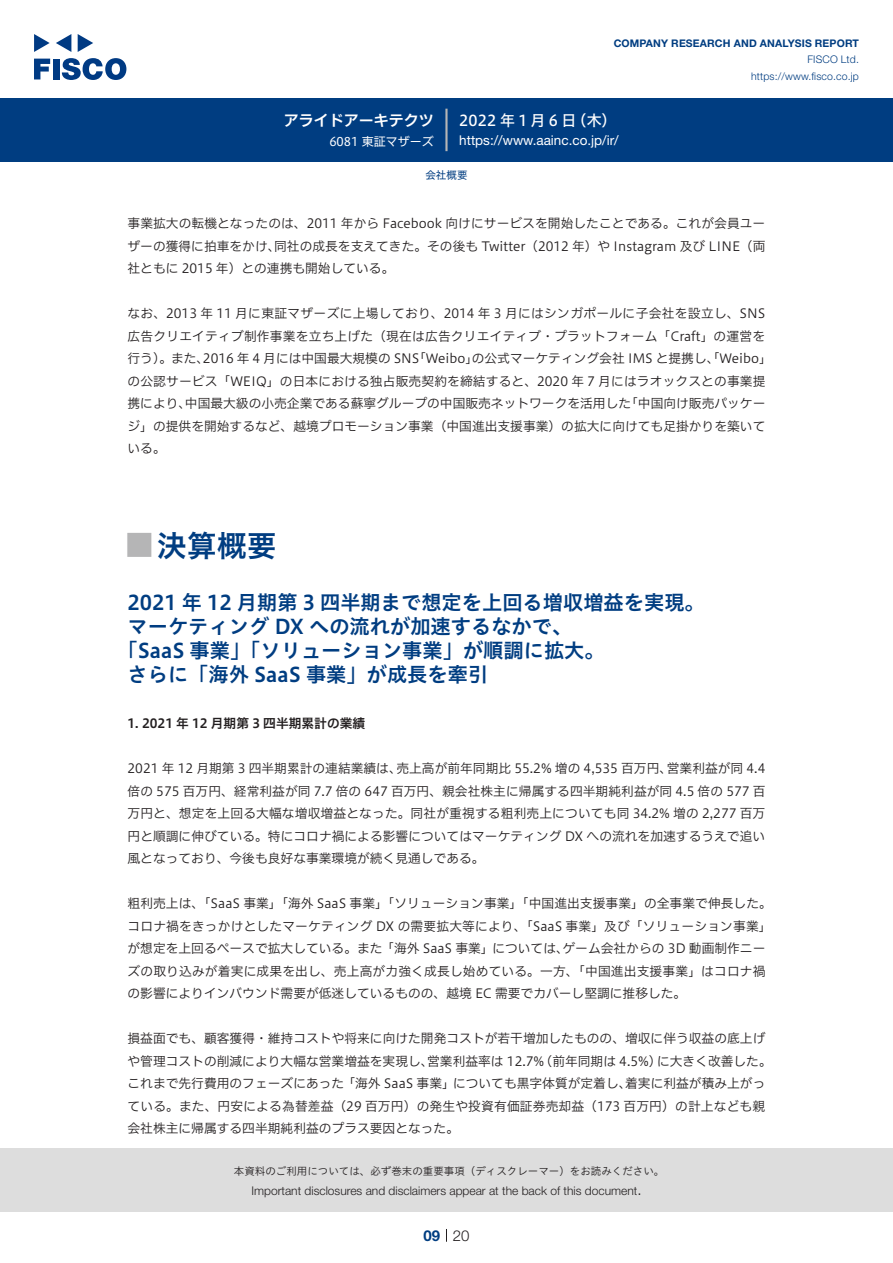
<style>
.page{position:relative;width:893px;height:1263px;background:#fff}
.page>*{position:absolute;margin:0;border:0;box-sizing:border-box;transform-origin:0 0}
.t1{font:30px "Hiragino UD Sans Std N W6";color:#003d81}
.t2{font:24px "Hiragino UD Sans Std W6";color:#b5b5b6}
.t3{font:20.25px "Hiragino UD Sans Std W6";color:#003d81}
.t4{font:15px "Hiragino UD Sans F Std N W5";letter-spacing:.21em;color:#fff}
.t5{font:15px "Hiragino UD Sans F Std N W6";color:#fff}
.t6{font:300 15px "Helvetica Neue LT Std";color:#231f20}
.t7{font:700 15px "Helvetica Neue LT Std";color:#003d81}
.t8{font:13.5px "Helvetica Neue LT Std";color:#fff}
.t9{font:12.75px/22.5px "Hiragino UD Sans F Std N W3";color:#231f20}
.t10{font:12.75px "Hiragino UD Sans F Std N W3";letter-spacing:.025em;color:#231f20}
.t11{font:12.75px "Hiragino UD Sans F Std N W6";color:#231f20}
.t12{font:300 12px "Helvetica Neue LT Std";color:#231f20}
.t13{font:12px "Hiragino UD Sans F Std N W4";color:#fff}
.t14{font:10.5px "Hiragino UD Sans Std W3";color:#231f20}
.t15{font:700 10.5px "Helvetica Neue LT Std";letter-spacing:.015em;color:#003d81}
.t16{font:300 10.5px/16.5px "Helvetica Neue LT Std";letter-spacing:.015em;color:#003d81;text-align:right}
.t17{font:10.5px "Hiragino UD Sans F Std N W4";color:#003d81}
</style>
<div class="page">
<div style="left:0;top:1148px;width:893px;height:64px;background:#ddd"></div>
<svg style="left:34px;top:59px;width:16px;height:20px"></svg>
<div style="left:53px;top:59px;width:6px;height:20px;background:#003a83"></div>
<svg style="left:62px;top:58px;width:64px;height:22px"></svg>
<svg style="left:34px;top:34px;width:16px;height:18px"></svg>
<svg style="left:78px;top:34px;width:15px;height:18px"></svg>
<svg style="left:56px;top:34px;width:15px;height:18px"></svg>
<div style="left:0;top:98px;width:893px;height:64px;background:#003d81"></div>
<hr style="left:445px;top:109px;width:3px;height:42px;background:#b5b5b6">
<svg style="left:446px;top:1229px;width:1px;height:13px"></svg>
<p class="t5" style="left:284px;top:109px;width:152px">アライドアーキテクツ</p>
<p class="t13" style="left:329px;top:132px;width:106px">6081 東証マザーズ</p>
<p class="t15" style="left:614px;top:37px;width:247px">COMPANY RESEARCH AND ANALYSIS REPORT</p>
<p class="t16" style="left:751px;top:51px;width:109px">FISCO Ltd. https://www.fisco.co j p.</p>
<p class="t4" style="left:459px;top:109px;width:119px">2022年1月6日</p>
<p class="t4" style="left:572px;top:109px;width:46px">（木(</p>
<p class="t8" style="left:459px;top:132px;width:161px">https://www.aainc. c o j p. /i r/</p>
<p class="t17" style="left:425px;top:167px;width:43px">会社概要</p>
<p class="t9" style="left:128px;top:211px;width:639px;text-align:right">事業拡大の転機となったのは、2011 年から Facebook 向けにサービスを開始したことである。これが会員ユー同社の成長を支えてきた。その後も Twitter（2012 年）や Instagram 及び LINE（両</p>
<p class="t9" style="left:128px;top:234px;width:268px">ザーの獲得に拍車をかけ、<br>社ともに 2015 年）との連携も開始している。</p>
<p class="t10" style="left:128px;top:304px;width:639px">なお、2013 年 11 月に東証マザーズに上場しており、2014 年 3 月にはシンガポールに子会社を設立し、SNS</p>
<p class="t9" style="left:128px;top:324px;width:639px">広告クリエイティブ制作事業を立ち上げた（現在は広告クリエイティブ・プラットフォーム「Craft」の運営を</p>
<p class="t9" style="left:472px;top:346px;width:301px">の公式マーケティング会社 IMS と提携し、「Weibo「</p>
<p class="t9" style="left:203px;top:346px;width:218px">2016 年 4 月には中国最大規模の SNS</p>
<p class="t9" style="left:128px;top:346px;width:83px">行う）。また、</p>
<p class="t9" style="left:128px;top:369px;width:639px">の公認サービス「WEIQ」の日本における独占販売契約を締結すると、2020 年 7 月にはラオックスとの事業提</p>
<p class="t9" style="left:625px;top:391px;width:142px">「中国向け販売パッケー</p>
<p class="t9" style="left:413px;top:346px;width:67px">「Weibo」</p>
<p class="t9" style="left:185px;top:391px;width:448px">中国最大級の小売企業である蘇寧グループの中国販売ネットワークを活用した</p>
<p class="t9" style="left:128px;top:391px;width:639px">携により、<br>ジ」の提供を開始するなど、越境プロモーション事業（中国進出支援事業）の拡大に向けても足掛かりを築いている。</p>
<h1 class="t1" style="left:157px;top:522px;width:121px">決算概要</h1>
<h2 class="t2" style="left:128px;top:527px;width:25px">█</h2>
<h3 class="t3" style="left:128px;top:587px;width:579px">2021 年 12 月期第 3 四半期まで想定を上回る増収増益を実現。</h3>
<h3 class="t3" style="left:128px;top:611px;width:446px">マーケティング DX への流れが加速するなかで、</h3>
<h3 class="t3" style="left:117px;top:635px;width:489px">「SaaS 事業」「ソリューション事業」が順調に拡大。</h3>
<h3 class="t3" style="left:128px;top:659px;width:362px">さらに「海外 SaaS 事業」が成長を牽引</h3>
<p class="t11" style="left:128px;top:714px;width:239px">1. 2021 年 12 月期第 3 四半期累計の業績</p>
<p class="t9" style="left:667px;top:756px;width:100px">営業利益が同 4.4</p>
<p class="t9" style="left:396px;top:756px;width:277px">売上高が前年同期比 55.2% 増の 4,535 百万円、</p>
<p class="t9" style="left:128px;top:756px;width:639px">2021 年 12 月期第 3 四半期累計の連結業績は、<br>倍の 575 百万円、経常利益が同 7.7 倍の 647 百万円、親会社株主に帰属する四半期純利益が同 4.5 倍の 577 百万円と、想定を上回る大幅な増収増益となった。同社が重視する粗利売上についても同 34.2% 増の 2,277 百万円と順調に伸びている。特にコロナ禍による影響についてはマーケティング DX への流れを加速するうえで追い風となっており、今後も良好な事業環境が続く見通しである。</p>
<p class="t9" style="left:128px;top:891px;width:646px">粗利売上は、「SaaS 事業」「海外 SaaS 事業」「ソリューション事業」「中国進出支援事業」の全事業で伸長した。</p>
<p class="t9" style="left:128px;top:914px;width:646px">コロナ禍をきっかけとしたマーケティング DX の需要拡大等により、「SaaS 事業」及び「ソリューション事業「</p>
<p class="t9" style="left:562px;top:936px;width:204px">ゲーム会社からの 3D 動画制作ニー</p>
<p class="t9" style="left:128px;top:936px;width:640px">が想定を上回るペースで拡大している。また「海外 SaaS 事業」については、<br>ズの取り込みが着実に成果を出し、売上高が力強く成長し始めている。一方、「中国進出支援事業」はコロナ禍の影響によりインバウンド需要が低迷しているものの、越境 EC 需要でカバーし堅調に推移した。</p>
<p class="t9" style="left:657px;top:1026px;width:116px;text-indent:-529px">損益面でも、顧客獲得・維持コストや将来に向けた開発コストが若干増加したものの、増収に伴う収益の底上げに大きく改善した。</p>
<p class="t9" style="left:540px;top:1049px;width:124px">（前年同期は 4.5%）</p>
<p class="t9" style="left:128px;top:1049px;width:307px">や管理コストの削減により大幅な営業増益を実現し、</p>
<p class="t9" style="left:427px;top:1049px;width:119px">営業利益率は 12.7%</p>
<p class="t9" style="left:128px;top:1071px;width:639px">これまで先行費用のフェーズにあった「海外 SaaS 事業」についても黒字体質が定着し、<br>ている。また、円安による為替差益（29 百万円）の発生や投資有価証券売却益（173 百万円）の計上なども親会社株主に帰属する四半期純利益のプラス要因となった。</p>
<p class="t9" style="left:625px;top:1071px;width:142px">着実に利益が積み上がっ</p>
<p class="t14" style="left:234px;top:1163px;width:432px">本資料のご利用については、必ず巻末の重要事項（ディスクレーマー）をお読みください。</p>
<p class="t6" style="left:637px;top:1180px;width:6px">.</p>
<p class="t12" style="left:251px;top:1183px;width:387px">Important disclosures and disclaimers appear at the back of this document</p>
<p class="t7" style="left:423px;top:1226px;width:18px">09</p>
<p class="t6" style="left:453px;top:1226px;width:18px">20</p>
</div>
